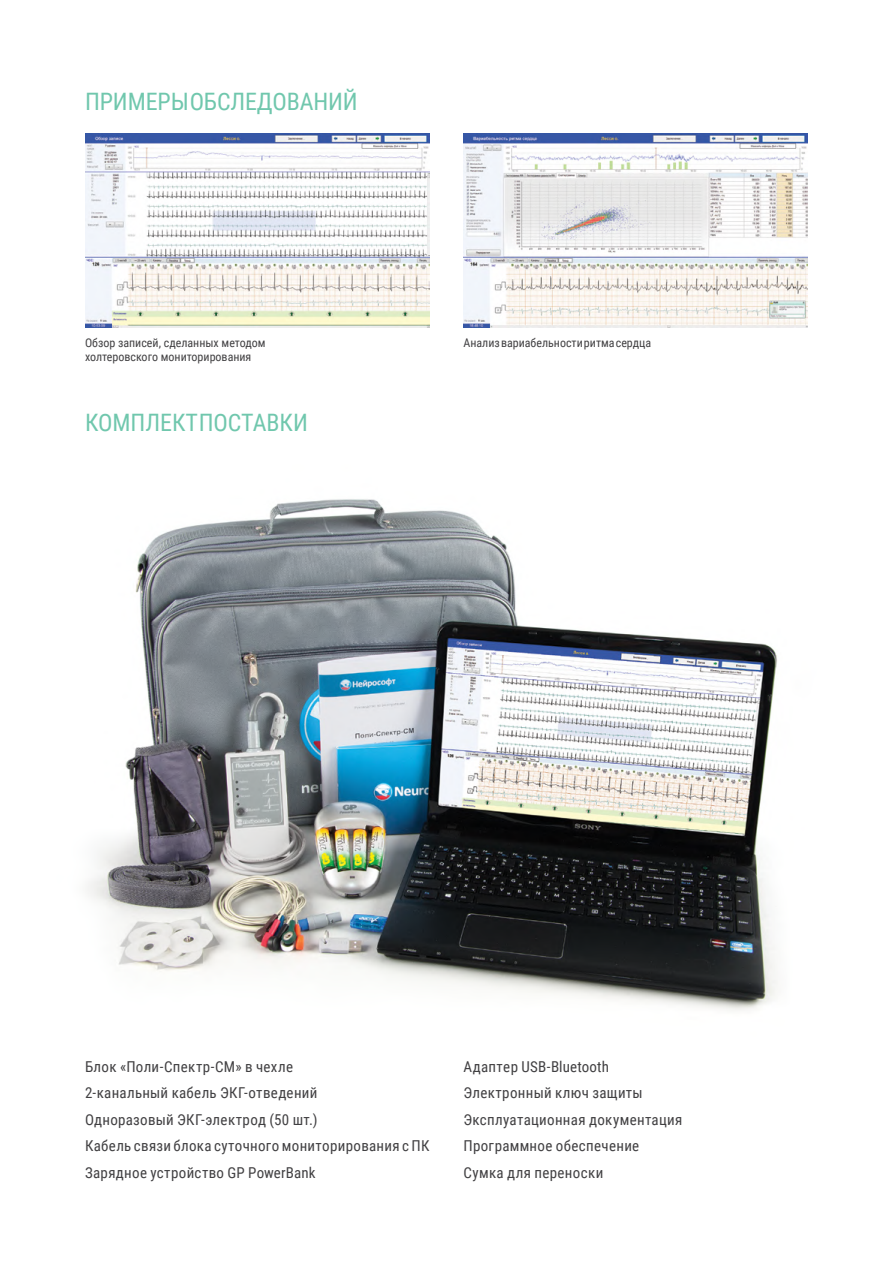
<style>
.page{position:relative;width:893px;height:1263px;background:#fff}
.page>*{position:absolute;margin:0;border:0;box-sizing:border-box;transform-origin:0 0}
.t1{font:24px "Roboto Condensed";letter-spacing:-.005em;color:#70c7ad}
.t2{font:15px/26.5px "Roboto Condensed";letter-spacing:.02em;color:#414042}
.t3{font:12px/14.4px "Roboto Condensed";color:#414042}
</style>
<div class="page">
<img style="left:87px;top:499px;width:691px;height:512px">
<img style="left:463px;top:134px;width:345px;height:194px">
<img style="left:85px;top:134px;width:344px;height:194px">
<h1 class="t1" style="left:85px;top:85px;width:274px">ПРИМЕРЫ ОБСЛЕДОВАНИЙ</h1>
<p class="t3" style="left:85px;top:335px;width:182px">Обзор записей, сделанных методом холтеровского мониторирования</p>
<p class="t3" style="left:463px;top:335px;width:189px">Анализ вариабельности ритма сердца</p>
<h1 class="t1" style="left:85px;top:406px;width:224px">КОМПЛЕКТ ПОСТАВКИ</h1>
<p class="t2" style="left:85px;top:1053px;width:346px">Блок «Поли-Спектр-СМ» в чехле<br>2-канальный кабель ЭКГ-отведений<br>Одноразовый ЭКГ-электрод (50 шт.)<br>Кабель связи блока суточного мониторирования с ПК Зарядное устройство GP PowerBank</p>
<p class="t2" style="left:463px;top:1053px;width:220px">Адаптер USB-Bluetooth<br>Электронный ключ защиты<br>Эксплуатационная документация<br>Программное обеспечение<br>Сумка для переноски</p>
</div>
